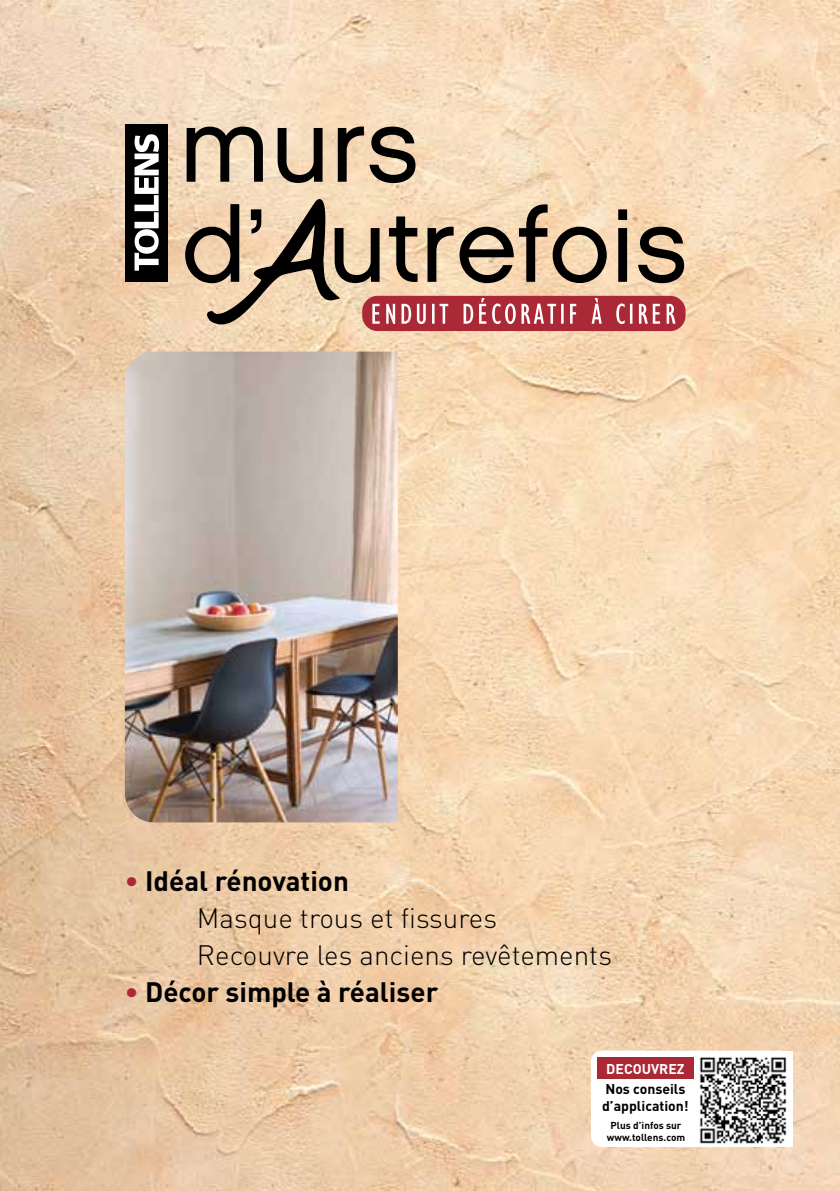
<style>
.page{position:relative;width:840px;height:1191px;background:#fff}
.page>*{position:absolute;margin:0;border:0;box-sizing:border-box;transform-origin:0 0}
.t1{font:300 27.8px/37px "DIN";color:#000}
.t2{font:700 27.8px "DIN";color:#000}
.t3{font:700 14px/16.8px "DIN";color:#000}
.t4{font:700 14px "DIN";color:#fff}
.t5{font:700 10px/12px "DIN";color:#000;text-align:center}
.s1{font-weight:700;font-size:28px;color:#ab2936}
.s2{font-weight:700}
.s3{font-size:28px;color:#ab2936}
</style>
<div class="page">
<img style="left:0;top:0;width:839px;height:1191px">
<img style="left:125px;top:351px;width:272px;height:471px">
<div style="left:125px;top:125px;width:42px;height:157px;background:#000"></div>
<svg style="left:134px;top:134px;width:25px;height:137px"></svg>
<svg style="left:186px;top:127px;width:77px;height:55px;background:#8d7f6e"></svg>
<svg style="left:277px;top:128px;width:45px;height:55px;background:#877968"></svg>
<svg style="left:337px;top:126px;width:78px;height:57px;background:#8d7d6a"></svg>
<svg style="left:389px;top:216px;width:28px;height:66px;background:#8c7a67"></svg>
<svg style="left:427px;top:227px;width:26px;height:55px"></svg>
<svg style="left:459px;top:204px;width:147px;height:79px;background:#a9957d"></svg>
<svg style="left:618px;top:209px;width:8px;height:73px"></svg>
<svg style="left:637px;top:227px;width:46px;height:56px;background:#806f5b"></svg>
<div style="left:362px;top:296px;width:323px;height:35px;background:#ab2936;border-radius:15px"></div>
<svg style="left:185px;top:198px;width:194px;height:127px;background:#b49e86"></svg>
<svg style="left:386px;top:304px;width:9px;height:20px"></svg>
<svg style="left:401px;top:304px;width:24px;height:20px"></svg>
<svg style="left:432px;top:304px;width:16px;height:20px"></svg>
<svg style="left:463px;top:304px;width:10px;height:20px"></svg>
<svg style="left:479px;top:298px;width:7px;height:26px"></svg>
<svg style="left:492px;top:303px;width:23px;height:21px"></svg>
<svg style="left:521px;top:304px;width:42px;height:20px"></svg>
<svg style="left:570px;top:304px;width:6px;height:20px"></svg>
<svg style="left:591px;top:298px;width:10px;height:26px"></svg>
<svg style="left:616px;top:303px;width:16px;height:21px"></svg>
<svg style="left:638px;top:304px;width:21px;height:20px"></svg>
<svg style="left:666px;top:304px;width:9px;height:20px"></svg>
<div style="left:590px;top:1050px;width:201px;height:97px;background:#fff;border-radius:11px"></div>
<div style="left:597px;top:1056px;width:96px;height:22px;background:#ab2936"></div>
<div style="left:694px;top:1051px;width:98px;height:96px;background:#fff"></div>
<img style="left:699px;top:1057px;width:88px;height:87px">
<p class="t1" style="left:197px;top:862px;width:416px;text-indent:-72px"><span class="s1">•</span> <span class="s2">Idéal rénovation<br></span>Masque trous et fissures<br>Recouvre les anciens revêtements</p>
<p class="t2" style="left:125px;top:973px;width:315px"><span class="s3">•</span> Décor simple à réaliser</p>
<p class="t4" style="left:606px;top:1059px;width:80px">DEcouvrez</p>
<p class="t3" style="left:601px;top:1080px;width:88px">Nos conseils d’application!</p>
<p class="t5" style="left:606px;top:1118px;width:80px">Plus d’infos sur www.tollens.com</p>
</div>
